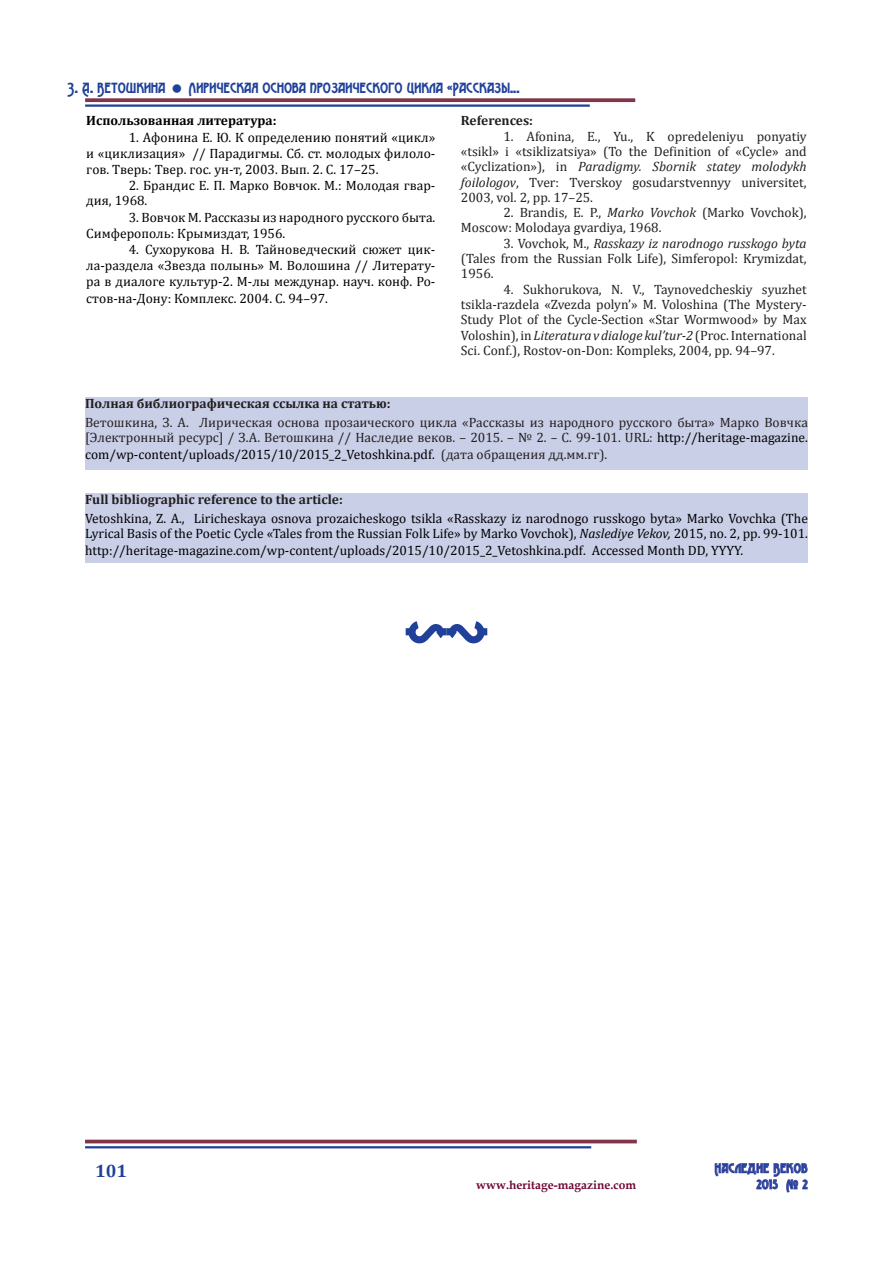
<style>
.page{position:relative;width:893px;height:1263px;background:#fff}
.page>*{position:absolute;margin:0;border:0;box-sizing:border-box;transform-origin:0 0}
.t1{font:60px "Advokat Modern";color:#20419a}
.t2{font:700 18px "Cambria";color:#20419a}
.t3{font:15px "Advokat Modern";color:#20419a}
.t4{font:13.5px/15.3px "Cambria";color:#231f20;text-align:justify}
.t5{font:13.5px/16.2px "Cambria";color:#000001}
.t6{font:700 13.5px "Cambria";color:#231f20}
.t7{font:700 13.5px "Cambria";color:#000001}
.t8{font:13.5px "Advokat Modern";letter-spacing:.03em;color:#20419a}
.t9{font:700 12px "Book Antiqua";color:#6e0731}
.s1{font-style:italic}
.s2{color:#000001}
.s3{color:#231f20}
</style>
<div class="page">
<svg style="left:714px;top:1162px;width:94px;height:31px"></svg>
<hr style="left:85px;top:1140px;width:552px;height:3px;background:#823449">
<hr style="left:85px;top:1146px;width:506px;height:2px;background:#20419a">
<svg style="left:85px;top:98px;width:550px;height:4px;background:#8b4457"></svg>
<hr style="left:85px;top:104px;width:505px;height:3px;background:#20419a">
<div style="left:85px;top:398px;width:723px;height:72px;background:#cacfe8"></div>
<div style="left:85px;top:493px;width:723px;height:69px;background:#cacfe8"></div>
<p class="t3" style="left:67px;top:80px;width:100px">З. А. Ветошкина</p>
<p class="t3" style="left:188px;top:80px;width:333px">Лирическая основа прозаического цикла «Рассказы...</p>
<p class="t6" style="left:461px;top:111px;width:74px">References:</p>
<p class="t4" style="left:461px;top:128px;width:347px;text-indent:43px">1. Afonina, E., Yu., K opredeleniyu ponyatiy «tsikl» i «tsiklizatsiya» (To the Definition of «Cycle» and «Cyclization»), in <span class="s1">Paradigmy. Sbornik statey molodykh foilologov</span>, Tver: Tverskoy gosudarstvennyy universitet, 2003, vol. 2, pp. 17–25.</p>
<p class="t4" style="left:461px;top:205px;width:347px;text-indent:43px">2. Brandis, E. P., <span class="s1">Marko Vovchok</span> (Marko Vovchok),<br>Moscow: Molodaya gvardiya, 1968.</p>
<p class="t4" style="left:461px;top:235px;width:347px;text-indent:43px">3. Vovchok, M., <span class="s1">Rasskazy iz narodnogo russkogo byta </span>(Tales from the Russian Folk Life), Simferopol: Krymizdat, 1956.</p>
<p class="t4" style="left:461px;top:281px;width:347px;text-indent:43px">4. Sukhorukova, N. V., Taynovedcheskiy syuzhet tsikla-razdela «Zvezda polyn’» M. Voloshina (The Mystery-Study Plot of the Cycle-Section «Star Wormwood» by Max Voloshin), in <span class="s1">Literatura v dialoge kul’tur-2</span> (Proc. International Sci. Conf.), Rostov-on-Don: Kompleks, 2004, pp. 94–97.</p>
<p class="t7" style="left:86px;top:111px;width:192px">Использованная литература:</p>
<p class="t5" style="left:86px;top:129px;width:351px;text-align:justify;text-indent:43px">1. Афонина Е. Ю. К определению понятий «цикл» и «циклизация» // Парадигмы. Сб. ст. молодых филоло&shy;гов. Тверь: Твер. гос. ун-т, 2003. Вып. 2. С. 17–25.</p>
<p class="t5" style="left:86px;top:178px;width:351px;line-height:15.3px;text-indent:43px">2. Брандис Е. П. Марко Вовчок. М.: Молодая гвар&shy;дия, 1968.</p>
<p class="t5" style="left:86px;top:209px;width:351px;text-indent:43px">3. Вовчок М. Рассказы из народного русского быта.<br>Симферополь: Крымиздат, 1956.</p>
<p class="t5" style="left:86px;top:241px;width:351px;text-align:justify;text-indent:43px">4. Сухорукова Н. В. Тайноведческий сюжет цик&shy;ла-раздела «Звезда полынь» М. Волошина // Литерату&shy;ра в диалоге культур-2. М-лы междунар. науч. конф. Ро&shy;стов-на-Дону: Комплекс. 2004. С. 94–97.</p>
<p class="t6" style="left:85px;top:394px;width:307px">Полная библиографическая ссылка на статью:</p>
<p class="t4" style="left:85px;top:415px;width:724px">Ветошкина, З. А. Лирическая основа прозаического цикла «Рассказы из народного русского быта» Марко Вовчка [Электронный ресурс] / З.А. Ветошкина // Наследие веков. – 2015. – № 2. – С. 99-101. URL: <span class="s2">http://heritage-magazine.</span></p>
<p class="t5" style="left:85px;top:446px;width:524px">com/wp-content/uploads/2015/10/2015_2_Vetoshkina.pdf. <span class="s3">(дата обращения дд.мм.гг).</span></p>
<p class="t6" style="left:85px;top:490px;width:259px">Full bibliographic reference to the article:</p>
<p class="t5" style="left:85px;top:511px;width:724px;line-height:15px">Vetoshkina, Z. A., Liricheskaya osnova prozaicheskogo tsikla «Rasskazy iz narodnogo russkogo byta» Marko Vovchka (The<br>Lyrical Basis of the Poetic Cycle «Tales from the Russian Folk Life» by Marko Vovchok), <span class="s1">Naslediye Vekov,</span> 2015, no. 2, pp. 99-101.</p>
<p class="t5" style="left:85px;top:542px;width:660px">http://heritage-magazine.com/wp-content/uploads/2015/10/2015_2_Vetoshkina.pdf. Accessed Month DD, YYYY.</p>
<p class="t2" style="left:95px;top:1158px;width:33px">101</p>
<p class="t1" style="left:458px;top:620px;width:27px;rotate:90deg">$</p>
<p class="t8" style="left:715px;top:1161px;width:95px">Наследие Веков</p>
<p class="t9" style="left:476px;top:1177px;width:161px">www.heritage-magazine.com</p>
<p class="t8" style="left:756px;top:1177px;width:53px">2015 № 2</p>
</div>
